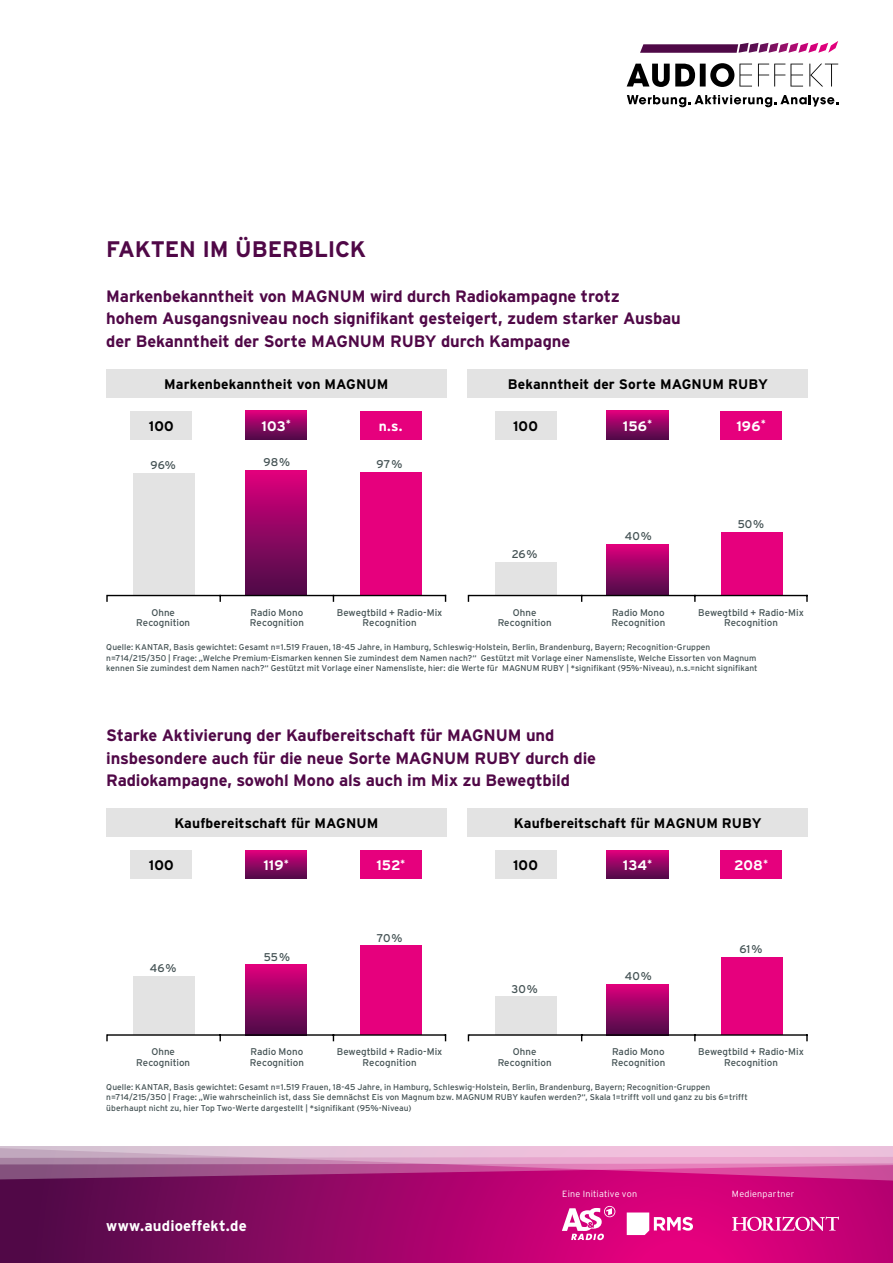
<style>
.page{position:relative;width:893px;height:1263px;background:#fff}
.page>*{position:absolute;margin:0;border:0;box-sizing:border-box;transform-origin:0 0}
.t1{font:700 22.5px "Interstate";letter-spacing:-.01em;color:#500847}
.t2{font:700 16.5px/22.5px "Interstate";letter-spacing:-.01em;color:#500847}
.t3{font:700 15px "Interstate";letter-spacing:.01em;color:#fff}
.t4{font:700 13.8px "Interstate";letter-spacing:.01em;color:#000}
.t5{font:700 13.8px "Interstate";letter-spacing:.01em;color:#fff}
.t6{font:11.25px "Interstate";color:#445254}
.t7{font:9.75px/10.5px "Interstate";color:#445254;text-align:center}
.t8{font:300 9px "Interstate";letter-spacing:.025em;color:#fff}
.t9{font:8.4px/10.5px "Interstate";letter-spacing:.005em;color:#445254}
</style>
<div class="page">
<svg style="left:640px;top:41px;width:198px;height:12px"></svg>
<svg style="left:627px;top:63px;width:211px;height:24px"></svg>
<svg style="left:627px;top:95px;width:211px;height:12px"></svg>
<svg style="left:0;top:1188px;width:893px;height:75px;background:#a00467"></svg>
<svg style="left:0;top:1164px;width:893px;height:24px;background:#ad297d"></svg>
<svg style="left:0;top:1146px;width:893px;height:18px;background:#ddb0cd"></svg>
<svg style="left:732px;top:1216px;width:107px;height:15px;background:#df54a4"></svg>
<svg style="left:627px;top:1212px;width:66px;height:23px"></svg>
<svg style="left:562px;top:1206px;width:53px;height:34px"></svg>
<div style="left:245px;top:471px;width:62px;height:125px;background:linear-gradient(to bottom,#dc007d,#480c47)"></div>
<div style="left:245px;top:965px;width:62px;height:70px;background:linear-gradient(to bottom,#dd007d,#4c0c48)"></div>
<div style="left:607px;top:544px;width:61px;height:52px;background:linear-gradient(to bottom,#e0007f,#490c46)"></div>
<div style="left:607px;top:984px;width:61px;height:51px;background:linear-gradient(to bottom,#dd007d,#490d48)"></div>
<div style="left:360px;top:472px;width:61px;height:124px;background:#e6007d"></div>
<div style="left:360px;top:946px;width:61px;height:89px;background:#e6007d"></div>
<div style="left:722px;top:532px;width:61px;height:64px;background:#e6007d"></div>
<div style="left:722px;top:957px;width:61px;height:78px;background:#e6007d"></div>
<div style="left:133px;top:473px;width:62px;height:123px;background:#e3e3e3"></div>
<div style="left:133px;top:976px;width:62px;height:59px;background:#e3e3e3"></div>
<div style="left:495px;top:562px;width:61px;height:34px;background:#e3e3e3"></div>
<div style="left:495px;top:997px;width:61px;height:38px;background:#e3e3e3"></div>
<svg style="left:106px;top:595px;width:2px;height:7px"></svg>
<hr style="left:108px;top:595px;width:338px;height:1px;background:#000">
<svg style="left:106px;top:1034px;width:2px;height:7px"></svg>
<hr style="left:108px;top:1034px;width:338px;height:2px;background:#000">
<svg style="left:806px;top:595px;width:2px;height:7px"></svg>
<svg style="left:694px;top:596px;width:2px;height:6px"></svg>
<hr style="left:469px;top:595px;width:338px;height:1px;background:#000">
<svg style="left:806px;top:1034px;width:2px;height:7px"></svg>
<hr style="left:469px;top:1034px;width:338px;height:2px;background:#000">
<div style="left:106px;top:369px;width:340px;height:28px;background:#e3e3e3"></div>
<div style="left:106px;top:808px;width:340px;height:29px;background:#e3e3e3"></div>
<div style="left:468px;top:369px;width:340px;height:28px;background:#e3e3e3"></div>
<div style="left:468px;top:808px;width:340px;height:29px;background:#e3e3e3"></div>
<div style="left:245px;top:411px;width:62px;height:28px;background:linear-gradient(to bottom,#db007c,#530c4b)"></div>
<svg style="left:245px;top:850px;width:62px;height:29px;background:#940562"></svg>
<div style="left:607px;top:411px;width:61px;height:28px;background:linear-gradient(to bottom,#db007c,#530c4b)"></div>
<svg style="left:607px;top:850px;width:61px;height:29px;background:#940562"></svg>
<div style="left:131px;top:411px;width:61px;height:28px;background:#e3e3e3"></div>
<div style="left:131px;top:850px;width:61px;height:29px;background:#e3e3e3"></div>
<div style="left:495px;top:411px;width:61px;height:28px;background:#e3e3e3"></div>
<div style="left:495px;top:850px;width:61px;height:29px;background:#e3e3e3"></div>
<div style="left:360px;top:411px;width:61px;height:28px;background:#e6007d"></div>
<div style="left:360px;top:850px;width:61px;height:29px;background:#e6007d"></div>
<div style="left:720px;top:411px;width:62px;height:28px;background:#e6007d"></div>
<div style="left:720px;top:850px;width:62px;height:29px;background:#e6007d"></div>
<h1 class="t1" style="left:106px;top:236px;width:261px">FAKTEN IM ÜBERBLICK</h1>
<h2 class="t2" style="left:106px;top:284px;width:576px">Markenbekanntheit von MAGNUM wird durch Radiokampagne trotz<br>hohem Ausgangsniveau noch signifikant gesteigert, zudem starker Ausbau der Bekanntheit der Sorte MAGNUM RUBY durch Kampagne</h2>
<h3 class="t4" style="left:164px;top:376px;width:226px">Markenbekanntheit von MAGNUM</h3>
<h3 class="t4" style="left:508px;top:376px;width:262px">Bekanntheit der Sorte MAGNUM RUBY</h3>
<h3 class="t4" style="left:149px;top:418px;width:26px">100</h3>
<h3 class="t5" style="left:262px;top:418px;width:31px">103<sup>*</sup></h3>
<h3 class="t5" style="left:379px;top:418px;width:26px">n.s.</h3>
<h3 class="t4" style="left:513px;top:418px;width:26px">100</h3>
<h3 class="t5" style="left:623px;top:418px;width:31px">156<sup>*</sup></h3>
<h3 class="t5" style="left:736px;top:418px;width:31px">196<sup>*</sup></h3>
<h3 class="t6" style="left:151px;top:459px;width:27px">96%</h3>
<h3 class="t6" style="left:264px;top:456px;width:28px">98%</h3>
<h3 class="t6" style="left:377px;top:457px;width:27px">97%</h3>
<h3 class="t6" style="left:738px;top:517px;width:28px">50%</h3>
<h3 class="t6" style="left:625px;top:530px;width:28px">40%</h3>
<h3 class="t6" style="left:512px;top:548px;width:27px">26%</h3>
<p class="t7" style="left:136px;top:607px;width:55px">Ohne<br>Recognition</p>
<p class="t7" style="left:250px;top:607px;width:55px;text-align:left">Radio Mono<br>Recognition</p>
<p class="t7" style="left:337px;top:607px;width:107px">Bewegtbild + Radio-Mix<br>Recognition</p>
<p class="t7" style="left:498px;top:607px;width:55px">Ohne<br>Recognition</p>
<p class="t7" style="left:611px;top:607px;width:55px;text-align:left">Radio Mono<br>Recognition</p>
<p class="t7" style="left:698px;top:607px;width:107px">Bewegtbild + Radio-Mix<br>Recognition</p>
<p class="t9" style="left:106px;top:642px;width:653px">Quelle: KANTAR, Basis gewichtet: Gesamt n=1.519 Frauen, 18-45 Jahre, in Hamburg, Schleswig-Holstein, Berlin, Brandenburg, Bayern; Recognition-Gruppen n=714/215/350 | Frage: „Welche Premium-Eismarken kennen Sie zumindest dem Namen nach?“ Gestützt mit Vorlage einer Namensliste, Welche Eissorten von Magnum kennen Sie zumindest dem Namen nach?“ Gestützt mit Vorlage einer Namensliste, hier: die Werte für MAGNUM RUBY | *signifikant (95%-Niveau), n.s.=nicht signifikant</p>
<h2 class="t2" style="left:106px;top:724px;width:491px">Starke Aktivierung der Kaufbereitschaft für MAGNUM und insbesondere auch für die neue Sorte MAGNUM RUBY durch die<br>Radiokampagne, sowohl Mono als auch im Mix zu Bewegtbild</h2>
<h3 class="t4" style="left:174px;top:815px;width:206px">Kaufbereitschaft für MAGNUM</h3>
<h3 class="t4" style="left:514px;top:815px;width:249px">Kaufbereitschaft für MAGNUM RUBY</h3>
<h3 class="t4" style="left:149px;top:857px;width:26px">100</h3>
<h3 class="t5" style="left:264px;top:857px;width:27px">119<sup>*</sup></h3>
<h3 class="t5" style="left:376px;top:857px;width:30px">152<sup>*</sup></h3>
<h3 class="t4" style="left:513px;top:857px;width:26px">100</h3>
<h3 class="t5" style="left:623px;top:857px;width:31px">134<sup>*</sup></h3>
<h3 class="t5" style="left:734px;top:857px;width:35px">208<sup>*</sup></h3>
<h3 class="t6" style="left:377px;top:931px;width:27px">70%</h3>
<h3 class="t6" style="left:264px;top:950px;width:28px">55%</h3>
<h3 class="t6" style="left:740px;top:943px;width:24px">61%</h3>
<h3 class="t6" style="left:150px;top:962px;width:28px">46%</h3>
<h3 class="t6" style="left:625px;top:969px;width:28px">40%</h3>
<h3 class="t6" style="left:511px;top:982px;width:28px">30%</h3>
<p class="t7" style="left:136px;top:1047px;width:55px">Ohne<br>Recognition</p>
<p class="t7" style="left:250px;top:1047px;width:55px;text-align:left">Radio Mono<br>Recognition</p>
<p class="t7" style="left:337px;top:1047px;width:107px">Bewegtbild + Radio-Mix<br>Recognition</p>
<p class="t7" style="left:498px;top:1047px;width:55px">Ohne<br>Recognition</p>
<p class="t7" style="left:611px;top:1047px;width:55px;text-align:left">Radio Mono<br>Recognition</p>
<p class="t7" style="left:698px;top:1047px;width:107px">Bewegtbild + Radio-Mix<br>Recognition</p>
<p class="t9" style="left:106px;top:1081px;width:643px">Quelle: KANTAR, Basis gewichtet: Gesamt n=1.519 Frauen, 18-45 Jahre, in Hamburg, Schleswig-Holstein, Berlin, Brandenburg, Bayern; Recognition-Gruppen n=714/215/350 | Frage: „Wie wahrscheinlich ist, dass Sie demnächst Eis von Magnum bzw. MAGNUM RUBY kaufen werden?“, Skala 1=trifft voll und ganz zu bis 6=trifft überhaupt nicht zu, hier Top Two-Werte dargestellt | *signifikant (95%-Niveau)</p>
<h3 class="t3" style="left:106px;top:1217px;width:142px">www.audioeffekt.de</h3>
<p class="t8" style="left:562px;top:1189px;width:76px">Eine Initiative von</p>
<p class="t8" style="left:732px;top:1189px;width:64px">Medienpartner</p>
</div>
